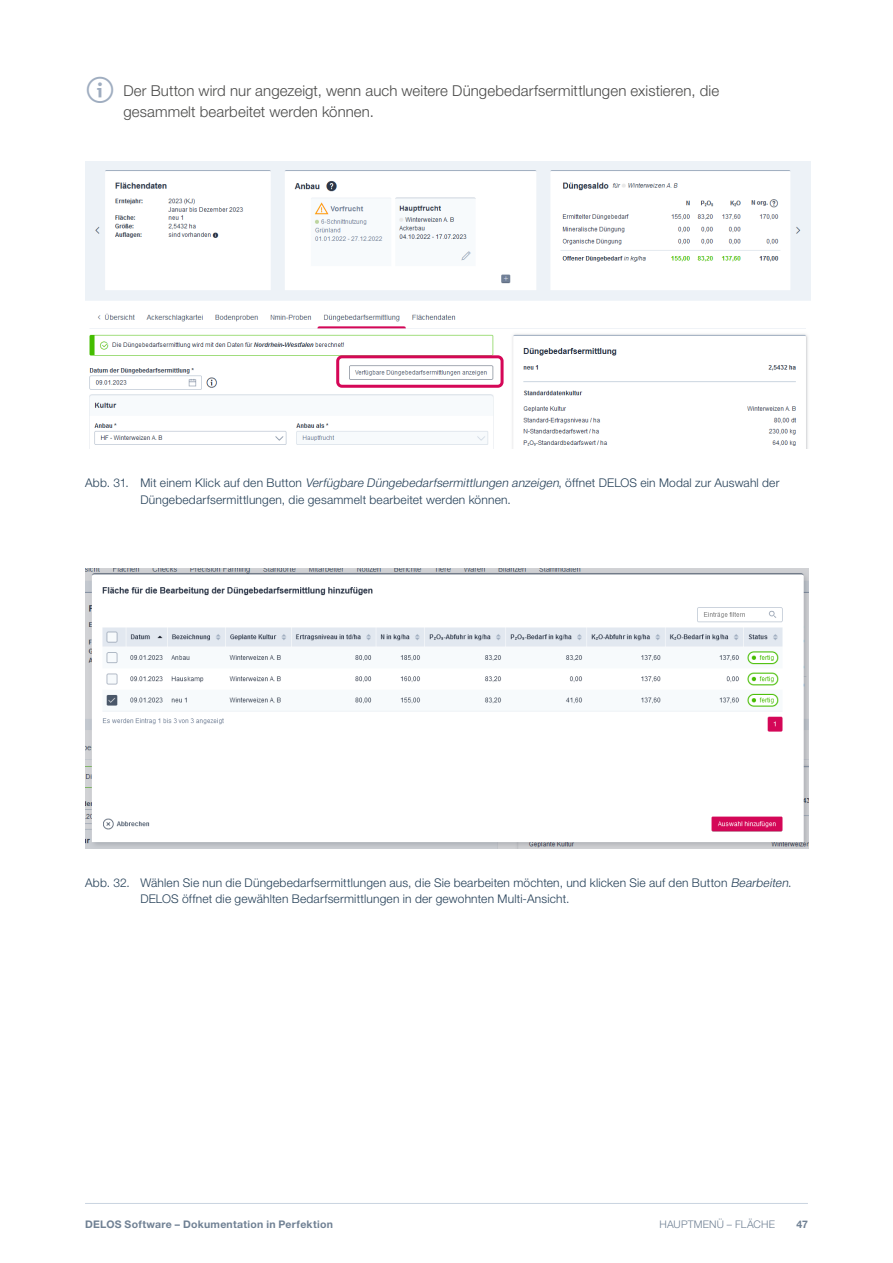
<style>
.page{position:relative;width:893px;height:1263px;background:#fff}
.page>*{position:absolute;margin:0;border:0;box-sizing:border-box;transform-origin:0 0}
.t1{font:300 15px/21px "Helvetica Neue LT Pro";letter-spacing:.005em;color:#4a4a49}
.t2{font:300 12px/16.8px "Helvetica Neue LT Pro";letter-spacing:.015em;color:#243f57}
.t3{font:700 10.5px "Helvetica Neue LT Pro";letter-spacing:.025em;color:#708194}
.t4{font:300 10.5px "Helvetica Neue LT Pro";letter-spacing:.015em;color:#708194}
.s1{font-family:"DELOS Iconfont";font-weight:400;font-size:30px;color:#9fadc0}
.s2{font-style:italic}
</style>
<div class="page">
<hr style="left:85px;top:1203px;width:723px;height:1px;background:#cad4e1">
<img style="left:85px;top:161px;width:726px;height:288px">
<div style="left:336px;top:355px;width:168px;height:33px;border:3px solid #d50757;border-radius:4px"></div>
<img style="left:85px;top:569px;width:723px;height:279px">
<p class="t1" style="left:123px;top:80px;width:597px;text-indent:-38px"><span class="s1">-</span> Der Button wird nur angezeigt, wenn auch weitere Düngebedarfsermittlungen existieren, die gesammelt bearbeitet werden können.</p>
<p class="t2" style="left:140px;top:474px;width:641px;text-indent:-55px">Abb. 31. Mit einem Klick auf den Button <span class="s2">Verfügbare Düngebedarfsermittlungenanzeigen</span>, öffnet DELOS ein Modal zur Auswahl der<br>Düngebedarfsermittlungen, die gesammelt bearbeitet werden können.</p>
<p class="t2" style="left:140px;top:874px;width:652px;text-indent:-55px">Abb. 32. Wählen Sie nun die Düngebedarfsermittlungen aus, die Sie bearbeiten möchten, und klicken Sie auf den Button <span class="s2">Bearbeiten</span>.<br>DELOS öffnet die gewählten Bedarfsermittlungen in der gewohnten Multi-Ansicht.</p>
<p class="t3" style="left:85px;top:1217px;width:249px">DELOS Software – Dokumentation in Perfektion</p>
<p class="t4" style="left:659px;top:1218px;width:16px">Hauptmenü</p>
<p class="t4" style="left:727px;top:1218px;width:35px">– Fläche</p>
<p class="t3" style="left:796px;top:1217px;width:13px">47</p>
</div>
